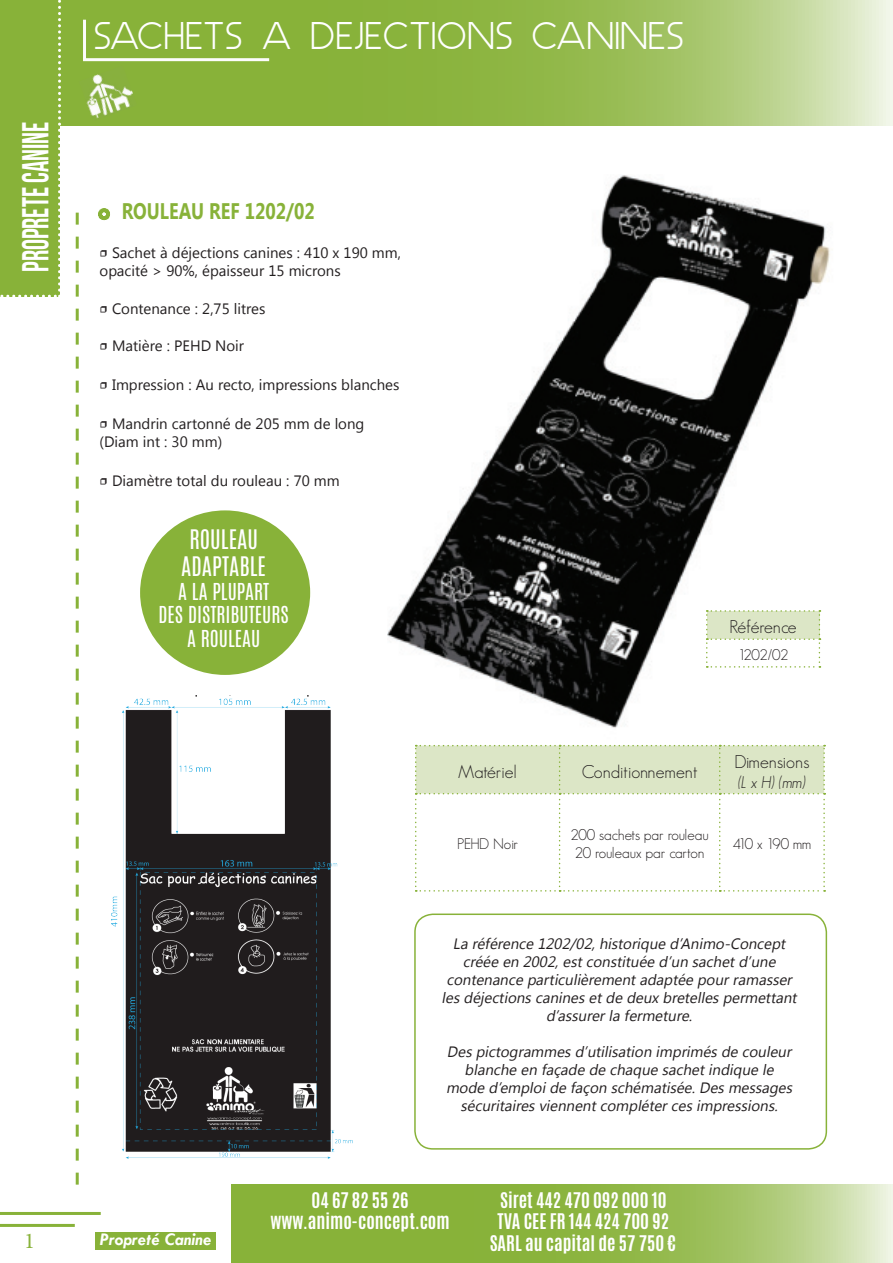
<style>
.page{position:relative;width:893px;height:1263px;background:#fff}
.page>*{position:absolute;margin:0;border:0;box-sizing:border-box;transform-origin:0 0}
.t1{font:37.5px "Bebas Neue";color:#fff;scale:.74 1}
.t2{font:700 36px "Aspergit";color:#fff}
.t3{font:700 22.5px "Khmer UI";color:#88b239;scale:.8 1}
.t4{font:22.5px/27px "Antonio";color:#fff;text-align:center}
.t5{font:22.5px "Minion Pro";color:#88b239}
.t6{font:19.5px/23.4px "Antonio";color:#fff;text-align:center}
.t7{font:700 18px/21.6px "Antonio";color:#fff;text-align:center}
.t8{font:300 18px "Geosans";color:#231f20}
.t9{font:italic 700 18px "Tw Cen";color:#fff}
.t10{font:italic 300 16.5px "Geosans";color:#231f20}
.t11{font:italic 15px/18px "Khmer UI";color:#231f20;text-align:center}
.t12{font:15px/18px "Khmer UI";color:#231f20}
.t13{font:300 15px/18px "Geosans";color:#231f20}
.t14{font:300 15px "Geosans";letter-spacing:-.035em;color:#231f20}
.s1{font-family:"Times New Roman";font-weight:400;font-size:18px}
.s2{font-family:"Minion Pro";font-size:18px}
</style>
<div class="page">
<img style="left:388px;top:175px;width:442px;height:572px">
<svg style="left:61px;top:0;width:832px;height:125px;background:#9bbe5a"></svg>
<div style="left:0;top:0;width:61px;height:297px;background:#88b239"></div>
<hr style="left:83px;top:58px;width:186px;height:3px;background:#fcfcfc">
<hr style="left:0;top:1212px;width:101px;height:3px;background:#88b239">
<hr style="left:0;top:1224px;width:75px;height:3px;background:#88b239">
<div style="left:96px;top:1232px;width:120px;height:18px;background:#88b239"></div>
<hr style="left:83px;top:20px;width:3px;height:40px;background:#fcfcfc">
<svg style="left:76px;top:213px;width:3px;height:971px"></svg>
<img style="left:79px;top:65px;width:58px;height:56px">
<svg style="left:231px;top:1184px;width:662px;height:79px;background:#99bd56"></svg>
<svg style="left:98px;top:208px;width:12px;height:12px"></svg>
<svg style="left:706px;top:610px;width:114px;height:58px"></svg>
<svg style="left:415px;top:745px;width:410px;height:146px"></svg>
<div style="left:140px;top:510px;width:170px;height:165px;background:#88b239;border-radius:50%"></div>
<img style="left:78px;top:695px;width:275px;height:466px">
<div style="left:414px;top:913px;width:413px;height:236px;border:2px solid #88b239;border-radius:18px"></div>
<h1 class="t1" style="left:15px;top:272px;width:204px;rotate:-90deg">PROPRETE CANINE</h1>
<h2 class="t2" style="left:94px;top:16px;width:592px">SACHETS A DEJECTIONS CANINES</h2>
<h3 class="t3" style="left:99px;top:199px;width:272px"><span class="s1">◌</span> ROULEAU REF 1202/02</h3>
<p class="t12" style="left:100px;top:244px;width:303px"><span class="s2">•</span> Sachet à déjections canines : 410 x 190 mm, opacité &gt; 90%, épaisseur 15 microns</p>
<p class="t12" style="left:100px;top:300px;width:167px"><span class="s2">•</span> Contenance : 2,75 litres</p>
<p class="t12" style="left:100px;top:337px;width:146px"><span class="s2">•</span> Matière : PEHD Noir</p>
<p class="t12" style="left:100px;top:376px;width:301px"><span class="s2">•</span> Impression : Au recto, impressions blanches</p>
<p class="t12" style="left:100px;top:415px;width:266px"><span class="s2">•</span> Mandrin cartonné de 205 mm de long (Diam int : 30 mm)</p>
<p class="t12" style="left:100px;top:472px;width:242px"><span class="s2">•</span> Diamètre total du rouleau : 70 mm</p>
<h3 class="t4" style="left:181px;top:526px;width:86px">ROULEAU<br>ADAPTABLE</h3>
<h3 class="t6" style="left:159px;top:580px;width:132px">A LA PLUPART<br>DES DISTRIBUTEURS<br>A ROULEAU</h3>
<p class="t8" style="left:729px;top:617px;width:69px">Référence</p>
<p class="t13" style="left:738px;top:646px;width:52px">1202/02</p>
<p class="t8" style="left:458px;top:761px;width:60px">Matériel</p>
<p class="t8" style="left:582px;top:761px;width:117px">Conditionnement</p>
<p class="t8" style="left:734px;top:752px;width:76px">Dimensions</p>
<p class="t10" style="left:738px;top:773px;width:69px">(L x H) (mm)</p>
<p class="t14" style="left:457px;top:835px;width:62px">PEHD Noir</p>
<p class="t13" style="left:570px;top:826px;width:140px">200 sachets par rouleau<br>20 rouleaux par carton</p>
<p class="t13" style="left:732px;top:835px;width:81px">410 x 190 mm</p>
<p class="t11" style="left:442px;top:935px;width:360px">La référence 1202/02, historique d’Animo-Concept créée en 2002, est constituée d’un sachet d’une contenance particulièrement adaptée pour ramasser les déjections canines et de deux bretelles permettant d’assurer la fermeture.</p>
<p class="t11" style="left:446px;top:1043px;width:351px">Des pictogrammes d’utilisation imprimés de couleur blanche en façade de chaque sachet indique le mode d’emploi de façon schématisée. Des messages sécuritaires viennent compléter ces impressions.</p>
<h3 class="t5" style="left:24px;top:1225px;width:12px">1</h3>
<p class="t9" style="left:100px;top:1228px;width:113px">Propreté Canine</p>
<p class="t7" style="left:270px;top:1189px;width:181px">04 67 82 55 26 www.animo-concept.com</p>
<p class="t7" style="left:490px;top:1189px;width:189px">Siret 442 470 092 000 10<br>TVA CEE FR 144 424 700 92<br>SARL au capital de 57 750 €</p>
</div>
